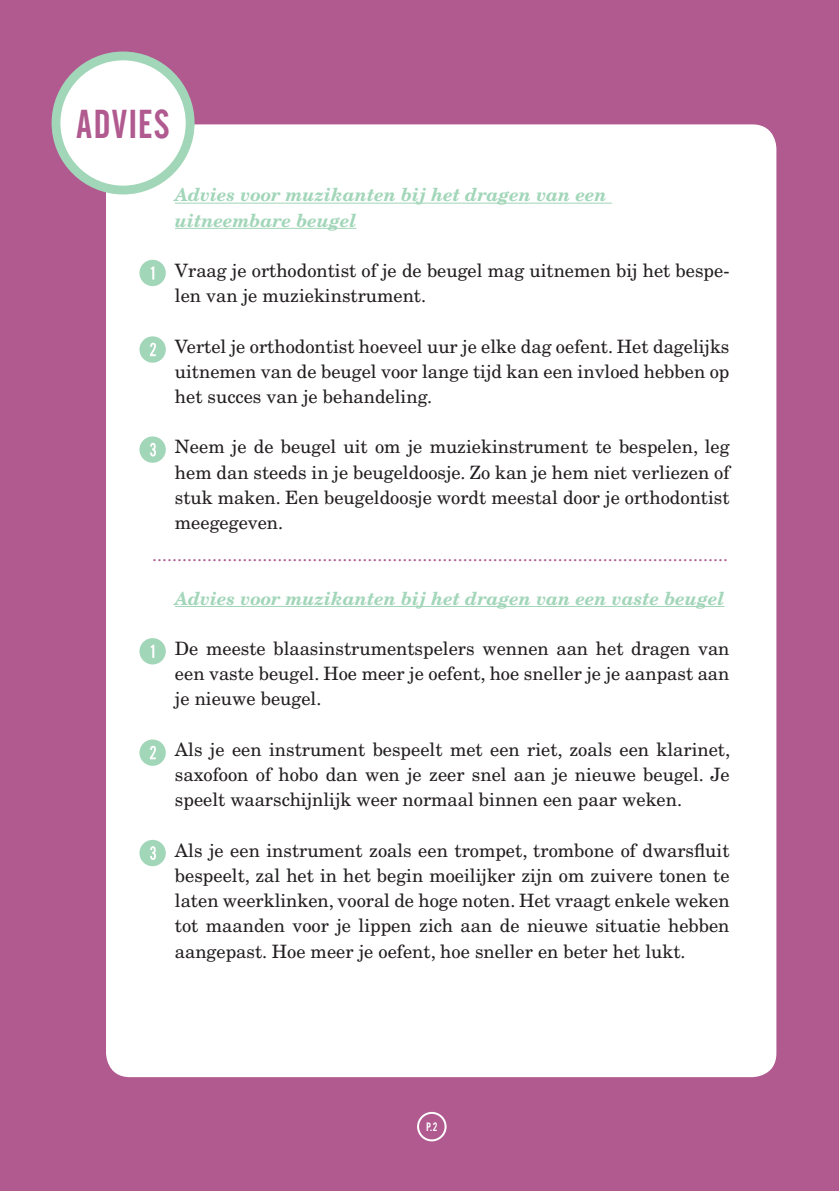
<style>
.page{position:relative;width:839px;height:1191px;background:#fff}
.page>*{position:absolute;margin:0;border:0;box-sizing:border-box;transform-origin:0 0}
.t1{font:40px "Alternate Gothic No 2 BT";letter-spacing:.035em;color:#b05a90}
.t2{font:18.4px/25.2px "New Century Schlbk";color:#231f20;text-align:justify}
.t3{font:18px "New Century Schlbk";color:#b05a90}
.t4{font:italic 700 18px/25.2px "New Century Schlbk";color:#a2d6b9}
.t5{font:12px "Alternate Gothic No 2 BT";color:#fff}
</style>
<div class="page">
<div style="left:0;top:0;width:838px;height:1191px;background:#b05a90"></div>
<div style="left:106px;top:124px;width:670px;height:953px;background:#fff;border-radius:24px"></div>
<div style="left:417px;top:1112px;width:29px;height:29px;border:2px solid #fff;border-radius:50%"></div>
<hr style="left:175px;top:203px;width:437px;height:1px;background:#a2d6b9">
<hr style="left:175px;top:228px;width:181px;height:1px;background:#a2d6b9">
<hr style="left:175px;top:606px;width:549px;height:1px;background:#a2d6b9">
<div style="left:139px;top:260px;width:27px;height:26px;background:#a2d6b9;border-radius:50%"></div>
<svg style="left:151px;top:266px;width:3px;height:14px"></svg>
<div style="left:139px;top:336px;width:27px;height:27px;background:#a2d6b9;border-radius:50%"></div>
<svg style="left:150px;top:343px;width:6px;height:13px"></svg>
<div style="left:139px;top:436px;width:27px;height:27px;background:#a2d6b9;border-radius:50%"></div>
<svg style="left:150px;top:443px;width:6px;height:13px"></svg>
<div style="left:56px;top:56px;width:134px;height:134px;background:#fff;border-radius:50%"></div>
<div style="left:52px;top:52px;width:142px;height:142px;border:9px solid #a2d6b9;border-radius:50%"></div>
<div style="left:139px;top:638px;width:27px;height:26px;background:#a2d6b9;border-radius:50%"></div>
<svg style="left:151px;top:645px;width:3px;height:13px"></svg>
<div style="left:139px;top:739px;width:27px;height:27px;background:#a2d6b9;border-radius:50%"></div>
<svg style="left:150px;top:746px;width:6px;height:13px"></svg>
<div style="left:139px;top:840px;width:27px;height:26px;background:#a2d6b9;border-radius:50%"></div>
<svg style="left:150px;top:846px;width:6px;height:14px"></svg>
<h1 class="t1" style="left:77px;top:102px;width:94px">ADVIES</h1>
<p class="t4" style="left:175px;top:182px;width:433px">Advies voor muzikanten bij het dragen van een uitneembare beugel</p>
<p class="t2" style="left:175px;top:257px;width:556px">Vraag je orthodontist of je de beugel mag uitnemen bij het bespe&shy;len van je muziekinstrument.</p>
<p class="t2" style="left:175px;top:333px;width:556px">Vertel je orthodontist hoeveel uur je elke dag oefent. Het dagelijks uitnemen van de beugel voor lange tijd kan een invloed hebben op het succes van je behandeling.</p>
<p class="t2" style="left:175px;top:434px;width:556px">Neem je de beugel uit om je muziekinstrument te bespelen, leg hem dan steeds in je beugeldoosje. Zo kan je hem niet verliezen of stuk maken. Een beugeldoosje wordt meestal door je orthodontist meegegeven.</p>
<p class="t3" style="left:152px;top:544px;width:577px">...................................................................................................................</p>
<p class="t4" style="left:175px;top:585px;width:551px">Advies voor muzikanten bij het dragen van een vaste beugel</p>
<p class="t2" style="left:175px;top:635px;width:556px">De meeste blaasinstrumentspelers wennen aan het dragen van een vaste beugel. Hoe meer je oefent, hoe sneller je je aanpast aan je nieuwe beugel.</p>
<p class="t2" style="left:175px;top:736px;width:556px">Als je een instrument bespeelt met een riet, zoals een klarinet, saxofoon of hobo dan wen je zeer snel aan je nieuwe beugel. Je speelt waarschijnlijk weer normaal binnen een paar weken.</p>
<p class="t2" style="left:175px;top:837px;width:556px">Als je een instrument zoals een trompet, trombone of dwarsfluit bespeelt, zal het in het begin moeilijker zijn om zuivere tonen te laten weerklinken, vooral de hoge noten. Het vraagt enkele weken tot maanden voor je lippen zich aan de nieuwe situatie hebben aangepast. Hoe meer je oefent, hoe sneller en beter het lukt.</p>
<p class="t5" style="left:426px;top:1120px;width:13px">P.2</p>
</div>
